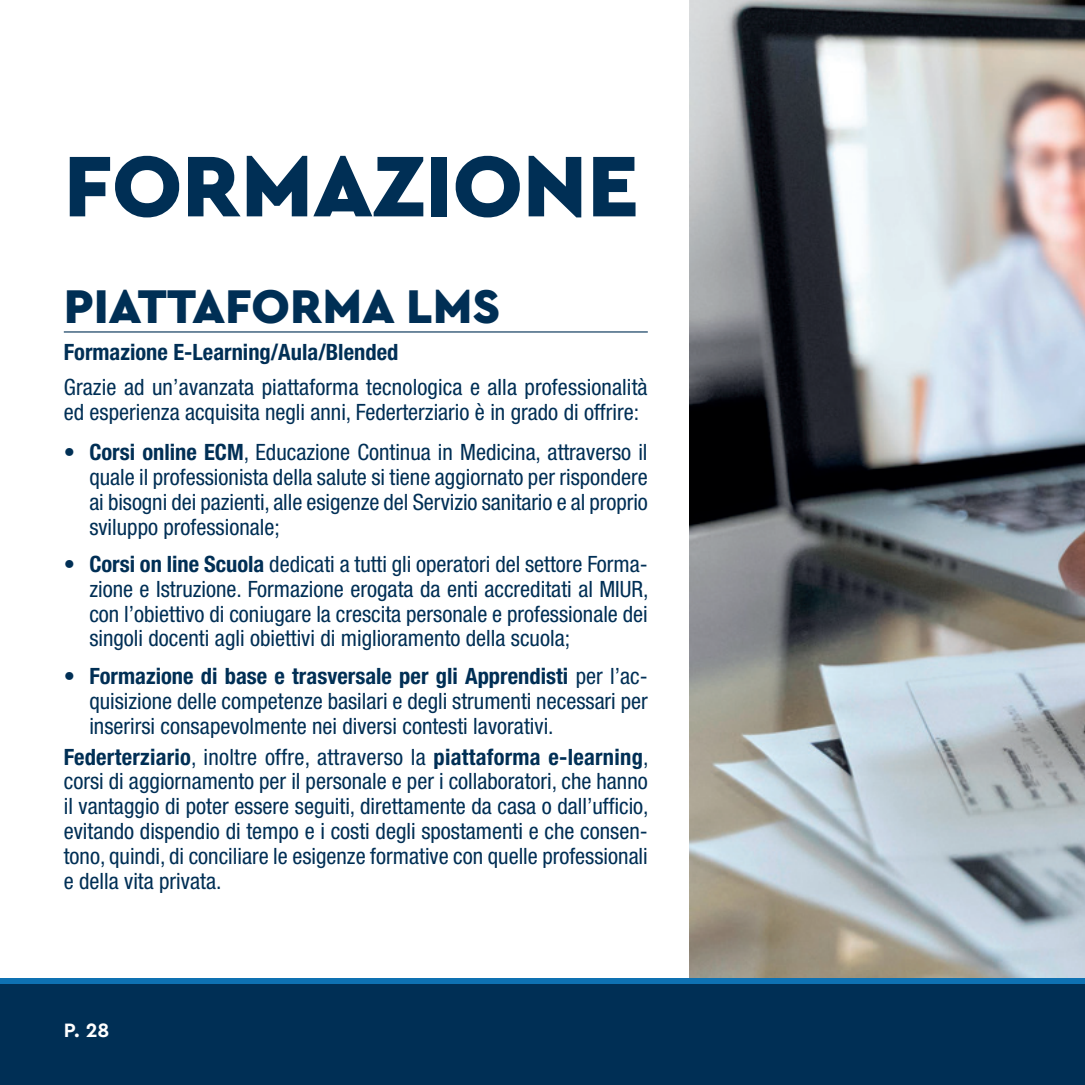
<style>
.page{position:relative;width:1085px;height:1085px;background:#fff}
.page>*{position:absolute;margin:0;border:0;box-sizing:border-box;transform-origin:0 0}
.Titolo_Blu{font:900 90px "Cera Pro";color:#002f55}
.Titolo_Blu-2{font:900 49.5px "Cera Pro";color:#002f55}
.Testo_Blu{font:condensed 22.5px/24.8px "Helvetica Neue LT Std";color:#002f55;text-align:justify}
.Testo_Blu-2{font:700 condensed 22.5px "Helvetica Neue LT Std";color:#002f55}
.t1{font:700 20.25px "Cera Pro";color:#fff}
.s1{font-weight:700}
</style>
<div class="page">
<div style="left:0;top:977px;width:1084px;height:107px;background:#002f55"></div>
<div style="left:0;top:977px;width:1084px;height:5px;background:#0e71b2"></div>
<hr style="left:64px;top:331px;width:583px;height:1px;background:#002f55">
<img style="left:689px;top:0;width:395px;height:977px">
<p class="Titolo_Blu" style="left:64px;top:126px;width:577px">FORMAZIONE</p>
<p class="Titolo_Blu-2" style="left:64px;top:273px;width:438px">PIATTAFORMA LMS</p>
<p class="Testo_Blu-2" style="left:64px;top:339px;width:336px">Formazione E-Learning/Aula/Blended</p>
<p class="Testo_Blu" style="left:64px;top:374px;width:585px">Grazie ad un’avanzata piattaforma tecnologica e alla professionalità ed esperienza acquisita negli anni, Federterziario è in grado di offrire:</p>
<p class="Testo_Blu" style="left:89px;top:440px;width:560px;text-indent:-26px"><span class="s1">• Corsi online ECM</span>, Educazione Continua in Medicina, attraverso il quale il professionista della salute si tiene aggiornato per rispondere ai bisogni dei pazienti, alle esigenze del Servizio sanitario e al proprio sviluppo professionale;</p>
<p class="Testo_Blu" style="left:89px;top:551px;width:560px;text-indent:-26px"><span class="s1">• Corsi on line Scuola</span> dedicati a tutti gli operatori del settore Forma&shy;zione e Istruzione. Formazione erogata da enti accreditati al MIUR, con l’obiettivo di coniugare la crescita personale e professionale dei singoli docenti agli obiettivi di miglioramento della scuola;</p>
<p class="Testo_Blu" style="left:89px;top:663px;width:560px;text-indent:-26px"><span class="s1">• Formazione di base e trasversale per gli Apprendisti</span> per l’ac&shy;quisizione delle competenze basilari e degli strumenti necessari per inserirsi consapevolmente nei diversi contesti lavorativi.</p>
<p class="Testo_Blu" style="left:64px;top:744px;width:586px"><span class="s1">Federterziario</span>, inoltre offre, attraverso la <span class="s1">piattaforma e-learning</span>, corsi di aggiornamento per il personale e per i collaboratori, che hanno il vantaggio di poter essere seguiti, direttamente da casa o dall’ufficio, evitando dispendio di tempo e i costi degli spostamenti e che consen&shy;tono, quindi, di conciliare le esigenze formative con quelle professionali e della vita privata.</p>
<p class="t1" style="left:64px;top:1016px;width:47px">P. 28</p>
</div>
